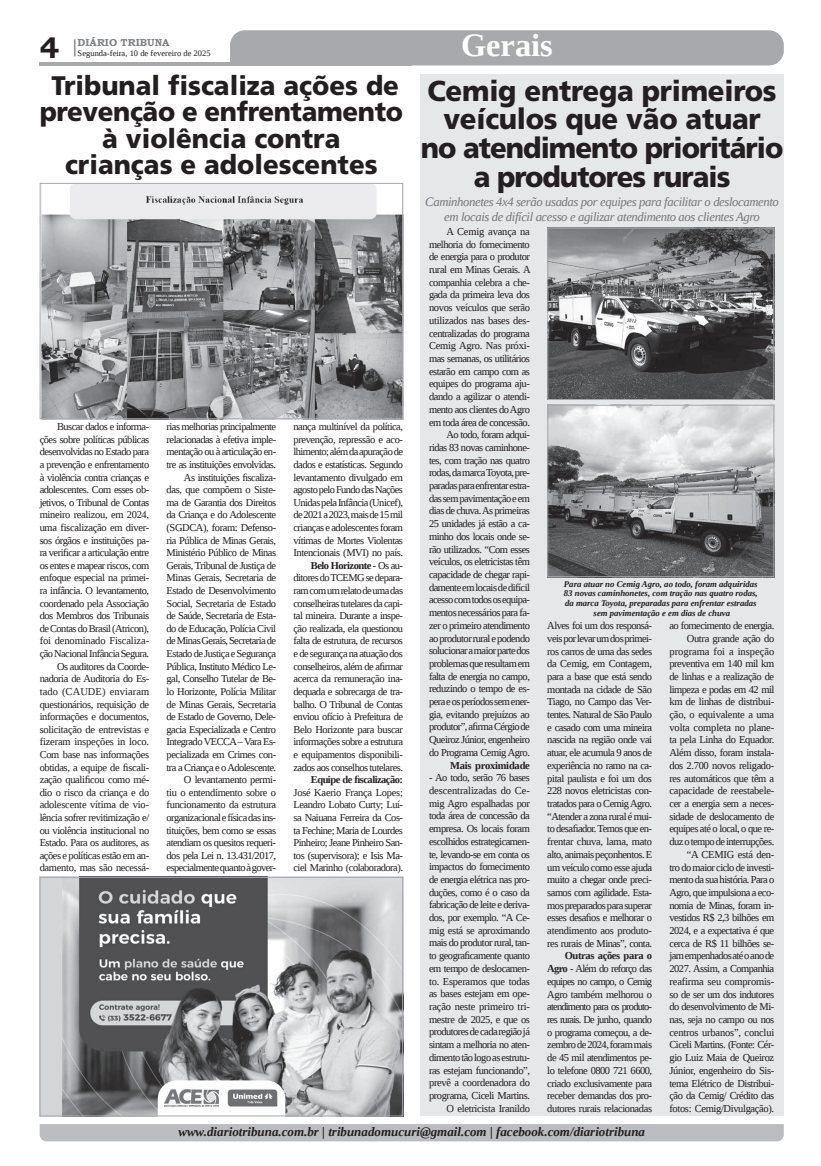
<style>
.page{position:relative;width:821px;height:1166px;background:#fff}
.page>*{position:absolute;margin:0;border:0;box-sizing:border-box;transform-origin:0 0}
.t1{font:700 32.38px "Liberation Serif";color:#fff}
.t2{font:700 29.31px "Bookman Old Style";color:#231f20}
.t3{font:900 28.79px/28.9px "Frutiger LT Std";letter-spacing:-.035em;color:#231f20;text-align:center;scale:.95 1}
.t4{font:900 26.86px/26.5px "Frutiger LT Std";color:#231f20;text-align:center;scale:.96 1}
.t5{font:italic 700 12.95px "Liberation Serif";color:#231f20}
.t6{font:italic 12.78px/15px "Liberation Serif";letter-spacing:-.03em;color:#76787b;text-align:center}
.t7{font:10.59px/12.7px "Liberation Serif";letter-spacing:-.05em;color:#231f20;text-align:right}
.t8{font:700 10.59px "Liberation Serif";letter-spacing:-.02em;color:#231f20}
.t9{font:10.5px/12.6px "Liberation Serif";letter-spacing:-.05em;color:#231f20;text-align:right}
.t10{font:700 10.5px "Liberation Serif";letter-spacing:-.05em;color:#231f20}
.t11{font:700 10.06px "Bookman Old Style";color:#808285}
.t12{font:italic 700 8.84px/9.7px "Liberation Serif";color:#231f20;text-align:center}
.t13{font:8.4px "Liberation Serif";color:#231f20}
.s1{font-weight:700}
</style>
<div class="page">
<svg style="left:74px;top:39px;width:2px;height:17px"></svg>
<hr style="left:40px;top:62px;width:372px;height:3px;background:#a8a9ad">
<div style="left:230px;top:30px;width:554px;height:35px;background:#a8a9ad"></div>
<div style="left:40px;top:1124px;width:744px;height:17px;background:#bcbdc0"></div>
<div style="left:420px;top:74px;width:364px;height:1042px;background:#e6e7e9"></div>
<img style="left:42px;top:185px;width:359px;height:232px">
<div style="left:40px;top:183px;width:363px;height:236px;border:1px solid #a8a9ad"></div>
<img style="left:549px;top:230px;width:223px;height:168px">
<div style="left:547px;top:228px;width:227px;height:172px;border:1px solid #a8a9ad"></div>
<img style="left:549px;top:407px;width:223px;height:168px">
<div style="left:547px;top:405px;width:227px;height:172px;border:1px solid #a8a9ad"></div>
<img style="left:42px;top:879px;width:359px;height:235px">
<div style="left:40px;top:877px;width:363px;height:239px;border:1px solid #a8a9ad"></div>
<h2 class="t2" style="left:40px;top:27px;width:21px">4</h2>
<p class="t11" style="left:78px;top:35px;width:93px">DIÁRIO TRIBUNA</p>
<p class="t13" style="left:78px;top:48px;width:135px">Segunda-feira, 10 de fevereiro de 2025</p>
<h3 class="t4" style="left:40px;top:72px;width:380px">Tribunal fiscaliza ações de prevenção e enfrentamento à violência contra<br>crianças e adolescentes</h3>
<p class="t9" style="left:40px;top:420px;width:111px">Buscar dados e informa&shy;ções sobre políticas públicas desenvolvidas no Estado para a prevenção e enfrentamento à violência contra crianças e adolescentes. Com esses ob&shy;jetivos, o Tribunal de Contas mineiro realizou, em 2024, uma fiscalização em diver&shy;sos órgãos e instituições pa&shy;ra verificar a articulação entre os entes e mapear riscos, com enfoque especial na primei&shy;ra infância. O levantamento, coordenado pela Associação dos Membros dos Tribunais de Contas do Brasil (Atricon), foi denominado Fiscaliza&shy;ção Nacional Infância Segura.<br>Os auditores da Coorde&shy;nadoria de Auditoria do Es&shy;tado (CAUDE) enviaram questionários, requisição de informações e documentos, solicitação de entrevistas e fizeram inspeções in loco.<br>Com base nas informações obtidas, a equipe de fiscali&shy;zação qualificou como mé&shy;dio o risco da criança e do adolescente vítima de vio&shy;lência sofrer revitimização e/ ou violência institucional no<br>Estado. Para os auditores, as ações e políticas estão em an&shy;damento, mas são necessá-</p>
<p class="t9" style="left:167px;top:420px;width:111px">rias melhorias principalmente relacionadas à efetiva imple&shy;mentação ou à articulação en&shy;tre as instituições envolvidas.<br>As instituições fiscaliza&shy;das, que compõem o Siste&shy;ma de Garantia dos Direitos da Criança e do Adolescente (SGDCA), foram: Defenso&shy;ria Pública de Minas Gerais,<br>Ministério Público de Minas<br>Gerais, Tribunal de Justiça de<br>Minas Gerais, Secretaria de<br>Estado de Desenvolvimento<br>Social, Secretaria de Estado de Saúde, Secretaria de Esta&shy;do de Educação, Polícia Civil de Minas Gerais, Secretaria de<br>Estado de Justiça e Segurança<br>Pública, Instituto Médico Le&shy;gal, Conselho Tutelar de Be&shy;lo Horizonte, Polícia Militar de Minas Gerais, Secretaria de Estado de Governo, Dele&shy;gacia Especializada e Centro<br>Integrado VECCA – Vara Es&shy;pecializada em Crimes con&shy;tra a Criança e o Adolescente.<br>O levantamento permi-<br>tiu o entendimento sobre o funcionamento da estrutura organizacional e física das ins&shy;tituições, bem como se essas atendiam os quesitos requeri&shy;dos pela Lei n. 13.431/2017, especialmente quanto à gover-</p>
<p class="t9" style="left:294px;top:420px;width:111px">nança multinível da política, prevenção, repressão e aco&shy;lhimento; além da apuração de dados e estatísticas. Segundo levantamento divulgado em agosto pelo Fundo das Nações<br>Unidas pela Infância (Unicef), de 2021 a 2023, mais de 15 mil crianças e adolescentes foram vítimas de Mortes Violentas<br>Intencionais (MVI) no país.<br><span class="s1">Belo Horizonte</span> - Os au&shy;ditores do TCEMG se depara&shy;ram com um relato de uma das conselheiras tutelares da capi&shy;tal mineira. Durante a inspe&shy;ção realizada, ela questionou falta de estrutura, de recursos e de segurança na atuação dos conselheiros, além de afirmar acerca da remuneração ina&shy;dequada e sobrecarga de tra&shy;balho. O Tribunal de Contas enviou ofício à Prefeitura de<br>Belo Horizonte para buscar informações sobre a estrutura e equipamentos disponibili&shy;zados aos conselhos tutelares.</p>
<p class="t10" style="left:311px;top:772px;width:94px">Equipe de fiscalização:</p>
<p class="t9" style="left:294px;top:786px;width:111px;text-align:justify">José Kaerio França Lopes; Leandro Lobato Curty; Luí&shy;sa Naiuana Ferreira da Cos&shy;ta Fechine; Maria de Lourdes Pinheiro; Jeane Pinheiro San&shy;tos (supervisora); e Isis Ma&shy;ciel Marinho (colaboradora).</p>
<h1 class="t1" style="left:461px;top:24px;width:93px">Gerais</h1>
<h3 class="t3" style="left:421px;top:76px;width:383px">Cemig entrega primeiros veículos que vão atuar<br>no atendimento prioritário a produtores rurais</h3>
<p class="t6" style="left:425px;top:194px;width:355px">Caminhonetes 4x4 serão usadas por equipes para facilitar o deslocamento em locais de difícil acesso e agilizar atendimento aos clientes Agro</p>
<p class="t7" style="left:429px;top:225px;width:103px">A Cemig avança na melhoria do fornecimento de energia para o produtor rural em Minas Gerais. A companhia celebra a che&shy;gada da primeira leva dos novos veículos que serão utilizados nas bases des&shy;centralizadas do programa<br>Cemig Agro. Nas próxi&shy;mas semanas, os utilitários estarão em campo com as equipes do programa aju&shy;dando a agilizar o atendi&shy;mento aos clientes do Agro em toda área de concessão.<br>Ao todo, foram adqui&shy;ridas 83 novas caminhone&shy;tes, com tração nas quatro rodas, da marca Toyota, pre&shy;paradas para enfrentar estra&shy;das sem pavimentação e em dias de chuva. As primeiras<br>25 unidades já estão a ca&shy;minho dos locais onde se&shy;rão utilizados. “Com esses veículos, os eletricistas têm capacidade de chegar rapi&shy;damente em locais de difícil acesso com todos os equipa&shy;mentos necessários para fa&shy;zer o primeiro atendimento ao produtor rural e podendo solucionar a maior parte dos problemas que resultam em falta de energia no campo, reduzindo o tempo de es&shy;pera e os períodos sem ener&shy;gia, evitando prejuízos ao produtor”, afirma Cérgio de<br>Queiroz Júnior, engenheiro do Programa Cemig Agro.</p>
<p class="t8" style="left:450px;top:758px;width:81px">Mais proximidade</p>
<p class="t7" style="left:429px;top:771px;width:102px">- Ao todo, serão 76 bases descentralizadas do Ce&shy;mig Agro espalhadas por toda área de concessão da empresa. Os locais foram escolhidos estrategicamen&shy;te, levando-se em conta os impactos do fornecimento de energia elétrica nas pro&shy;duções, como é o caso da fabricação de leite e deriva&shy;dos, por exemplo. “A Ce&shy;mig está se aproximando mais do produtor rural, tan&shy;to geograficamente quanto em tempo de deslocamen&shy;to. Esperamos que todas as bases estejam em ope&shy;ração neste primeiro tri&shy;mestre de 2025, e que os produtores de cada região já sintam a melhoria no aten&shy;dimento tão logo as estrutu&shy;ras estejam funcionando”, prevê a coordenadora do programa, Ciceli Martins.<br>O eletricista Iranildo</p>
<p class="t12" style="left:564px;top:579px;width:195px">Para atuar no Cemig Agro, ao todo, foram adquiridas 83 novas caminhonetes, com tração nas quatro rodas, da marca Toyota, preparadas para enfrentar estradas sem pavimentação e em dias de chuva</p>
<p class="t7" style="left:547px;top:619px;width:106px;text-align:justify">Alves foi um dos responsá&shy;veis por levar um dos primei&shy;ros carros de uma das sedes da Cemig, em Contagem, para a base que está sendo montada na cidade de São Tiago, no Campo das Ver&shy;tentes. Natural de São Paulo e casado com uma mineira nascida na região onde vai atuar, ele acumula 9 anos de experiência no ramo na ca&shy;pital paulista e foi um dos 228 novos eletricistas con&shy;tratados para o Cemig Agro. “Atender a zona rural é mui&shy;to desafiador. Temos que en&shy;frentar chuva, lama, mato alto, animais peçonhentos. E um veículo como esse ajuda muito a chegar onde preci&shy;samos com agilidade. Esta&shy;mos preparados para superar esses desafios e melhorar o atendimento aos produto&shy;res rurais de Minas”, conta.</p>
<p class="t7" style="left:547px;top:949px;width:106px;text-align:justify;text-indent:17px"><span class="s1">Outras ações para o Agro</span> - Além do reforço das equipes no campo, o Cemig Agro também melhorou o atendimento para os produto&shy;res rurais. De junho, quando o programa começou, a de&shy;zembro de 2024, foram mais de 45 mil atendimentos pe&shy;lo telefone 0800 721 6600, criado exclusivamente para receber demandas dos pro&shy;dutores rurais relacionadas</p>
<p class="t7" style="left:669px;top:619px;width:106px">ao fornecimento de energia.<br>Outra grande ação do programa foi a inspeção preventiva em 140 mil km de linhas e a realização de limpeza e podas em 42 mil km de linhas de distribui&shy;ção, o equivalente a uma volta completa no plane&shy;ta pela Linha do Equador.<br>Além disso, foram instala&shy;dos 2.700 novos religado&shy;res automáticos que têm a capacidade de reestabele&shy;cer a energia sem a neces&shy;sidade de deslocamento de equipes até o local, o que re&shy;duz o tempo de interrupções. “A CEMIG está den-<br>tro do maior ciclo de investi&shy;mento da sua história. Para o<br>Agro, que impulsiona a eco&shy;nomia de Minas, foram in&shy;vestidos R$ 2,3 bilhões em<br>2024, e a expectativa é que cerca de R$ 11 bilhões se&shy;jam empenhados até o ano de<br>2027. Assim, a Companhia reafirma seu compromis&shy;so de ser um dos indutores do desenvolvimento de Mi&shy;nas, seja no campo ou nos centros urbanos”, conclui<br>Ciceli Martins. (Fonte: Cér&shy;gio Luiz Maia de Queiroz<br>Júnior, engenheiro do Sis&shy;tema Elétrico de Distribui&shy;ção da Cemig/ Crédito das fotos: Cemig/Divulgação).</p>
<p class="t5" style="left:178px;top:1123px;width:468px">www.diariotribuna.com.br | tribunadomucuri@gmail.com | facebook.com/diariotribuna</p>
</div>
